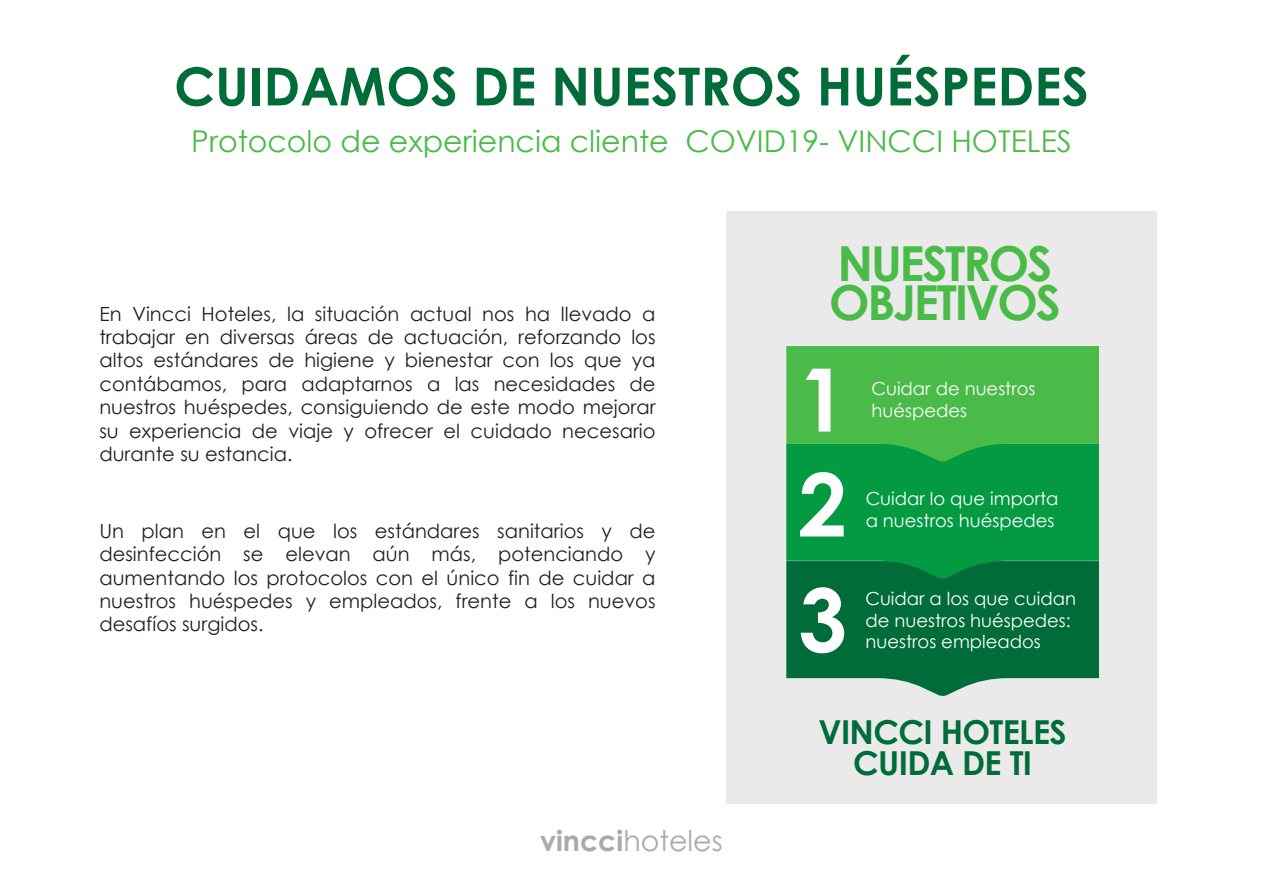
<style>
.page{position:relative;width:1263px;height:893px;background:#fff}
.page>*{position:absolute;margin:0;border:0;box-sizing:border-box;transform-origin:0 0}
.t1{font:700 87.6px "Century Gothic";color:#fff}
.t2{font:700 52.5px "Century Gothic";color:#006c39}
.t3{font:700 48.3px/39.3px "Century Gothic";letter-spacing:-.045em;color:#4abb48}
.t4{font:700 33px/30.5px "Century Gothic";letter-spacing:-.02em;color:#006c39;text-align:center}
.t5{font:30px "Century Gothic";color:#4abb48}
.t6{font:28.5px "Century Gothic";color:#aaaaac}
.t7{font:19.5px/23.4px "Century Gothic";color:#241f1f;text-align:justify}
.t8{font:18px/21.6px "Century Gothic";color:#fff}
.s1{font-weight:700}
</style>
<div class="page">
<div style="left:726px;top:211px;width:431px;height:592px;background:#ebeaea"></div>
<svg style="left:786px;top:346px;width:313px;height:350px;background:#209748"></svg>
<h2 class="t2" style="left:174px;top:47px;width:916px">CUIDAMOS DE NUESTROS HUÉSPEDES</h2>
<h3 class="t5" style="left:191px;top:120px;width:882px">Protocolo de experiencia cliente COVID19- VINCCI HOTELES</h3>
<p class="t7" style="left:99px;top:301px;width:558px">En Vincci Hoteles, la situación actual nos ha llevado a trabajar en diversas áreas de actuación, reforzando los altos estándares de higiene y bienestar con los que ya contábamos, para adaptarnos a las necesidades de nuestros huéspedes, consiguiendo de este modo mejorar su experiencia de viaje y ofrecer el cuidado necesario durante su estancia.</p>
<p class="t7" style="left:99px;top:519px;width:558px">Un plan en el que los estándares sanitarios y de desinfección se elevan aún más, potenciando y aumentando los protocolos con el único fin de cuidar a nuestros huéspedes y empleados, frente a los nuevos desafíos surgidos.</p>
<h3 class="t6" style="left:540px;top:820px;width:184px"><span class="s1">vincci</span>hoteles</h3>
<h3 class="t3" style="left:829px;top:242px;width:233px">NUESTROS<br>OBJETIVOS</h3>
<h1 class="t1" style="left:798px;top:333px;width:51px">1</h1>
<h1 class="t1" style="left:798px;top:438px;width:51px">2</h1>
<p class="t8" style="left:871px;top:377px;width:166px">Cuidar de nuestros huéspedes</p>
<p class="t8" style="left:866px;top:487px;width:194px">Cuidar lo que importa a nuestros huéspedes</p>
<h1 class="t1" style="left:798px;top:553px;width:51px">3</h1>
<p class="t8" style="left:865px;top:587px;width:212px">Cuidar a los que cuidan de nuestros huéspedes: nuestros empleados</p>
<h3 class="t4" style="left:818px;top:716px;width:250px">VINCCI HOTELES<br>CUIDA DE TI</h3>
</div>
